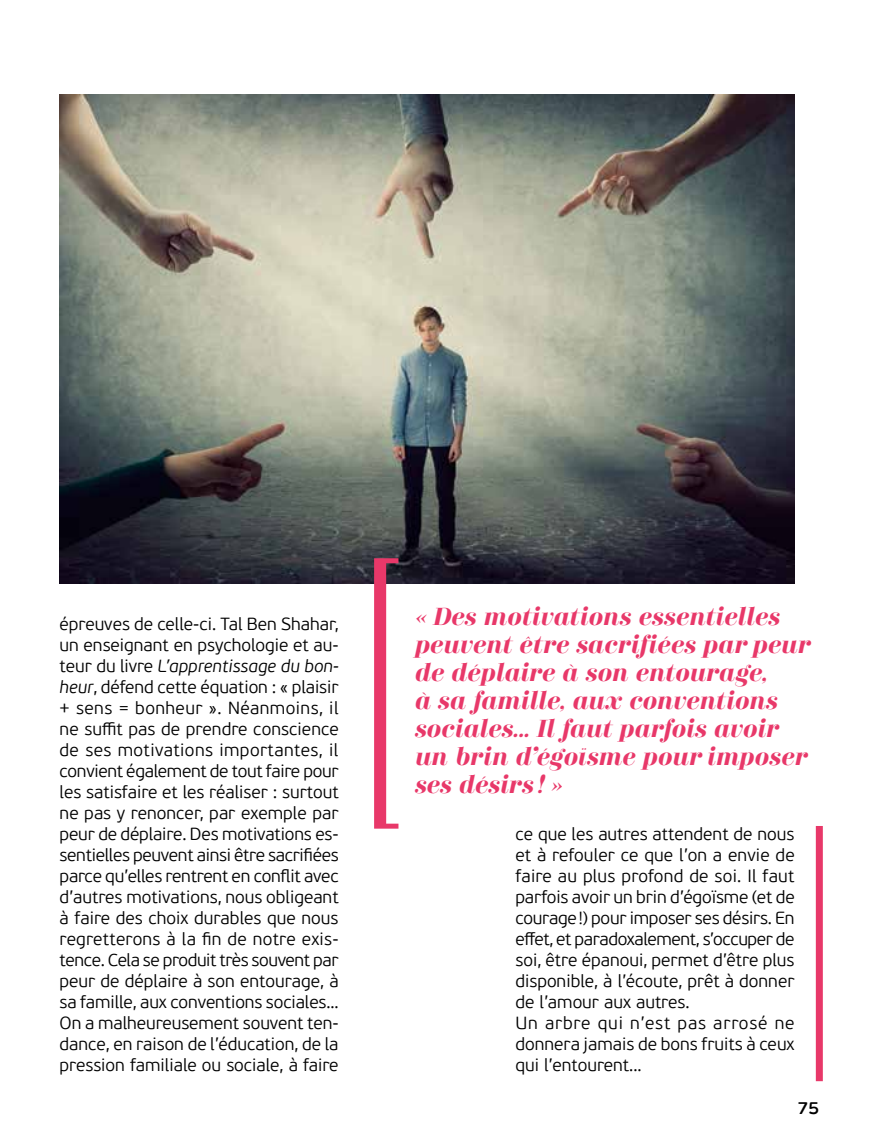
<style>
.page{position:relative;width:869px;height:1141px;background:#fff}
.page>*{position:absolute;margin:0;border:0;box-sizing:border-box;transform-origin:0 0}
.t1{font:condensed 262.5px "Didonesque";color:#e83869;scale:.9 1}
.t2{font:italic 700 24.5px/28px "Didonesque";letter-spacing:-.01em;color:#e83869}
.t3{font:300 17.5px/21px "PF Beau Sans Pro";color:#000;text-align:justify}
.t4{font:600 17.5px "PF Beau Sans Pro";color:#000}
.s1{font-style:italic}
</style>
<div class="page">
<img style="left:60px;top:94px;width:734px;height:490px">
<div style="left:815px;top:826px;width:7px;height:255px;background:#e83869"></div>
<p class="t3" style="left:60px;top:614px;width:280px">épreuves de celle-ci. Tal Ben Shahar, un enseignant en psychologie et au&shy;teur du livre <span class="s1">L’apprentissage du bon&shy;heur</span>, défend cette équation : « plaisir + sens = bonheur ». Néanmoins, il ne suffit pas de prendre conscience de ses motivations importantes, il convient également de tout faire pour les satisfaire et les réaliser : surtout ne pas y renoncer, par exemple par peur de déplaire. Des motivations es&shy;sentielles peuvent ainsi être sacrifiées parce qu’elles rentrent en conflit avec d’autres motivations, nous obligeant à faire des choix durables que nous regretterons à la fin de notre exis&shy;tence. Cela se produit très souvent par peur de déplaire à son entourage, à sa famille, aux conventions sociales...<br>On a malheureusement souvent ten&shy;dance, en raison de l’éducation, de la pression familiale ou sociale, à faire</p>
<h1 class="t1" style="left:363px;top:552px;width:47px">[</h1>
<h2 class="t2" style="left:415px;top:603px;width:397px">« Des motivations essentielles peuvent être sacrifiées par peur de déplaire à son entourage,<br>à sa famille, aux conventions sociales... Il faut parfois avoir un brin d’égoïsme pour imposer</h2>
<h2 class="t2" style="left:415px;top:772px;width:150px">ses désirs ! »</h2>
<p class="t3" style="left:515px;top:824px;width:280px;text-align:left">ce que les autres attendent de nous et à refouler ce que l’on a envie de faire au plus profond de soi. Il faut parfois avoir un brin d’égoïsme (et de courage!) pour imposer ses désirs. En effet, et paradoxalement, s’occuper de soi, être épanoui, permet d’être plus disponible, à l’écoute, prêt à donner de l’amour aux autres.<br>Un arbre qui n’est pas arrosé ne donnera jamais de bons fruits à ceux qui l’entourent...</p>
<p class="t4" style="left:797px;top:1098px;width:23px">75</p>
</div>
